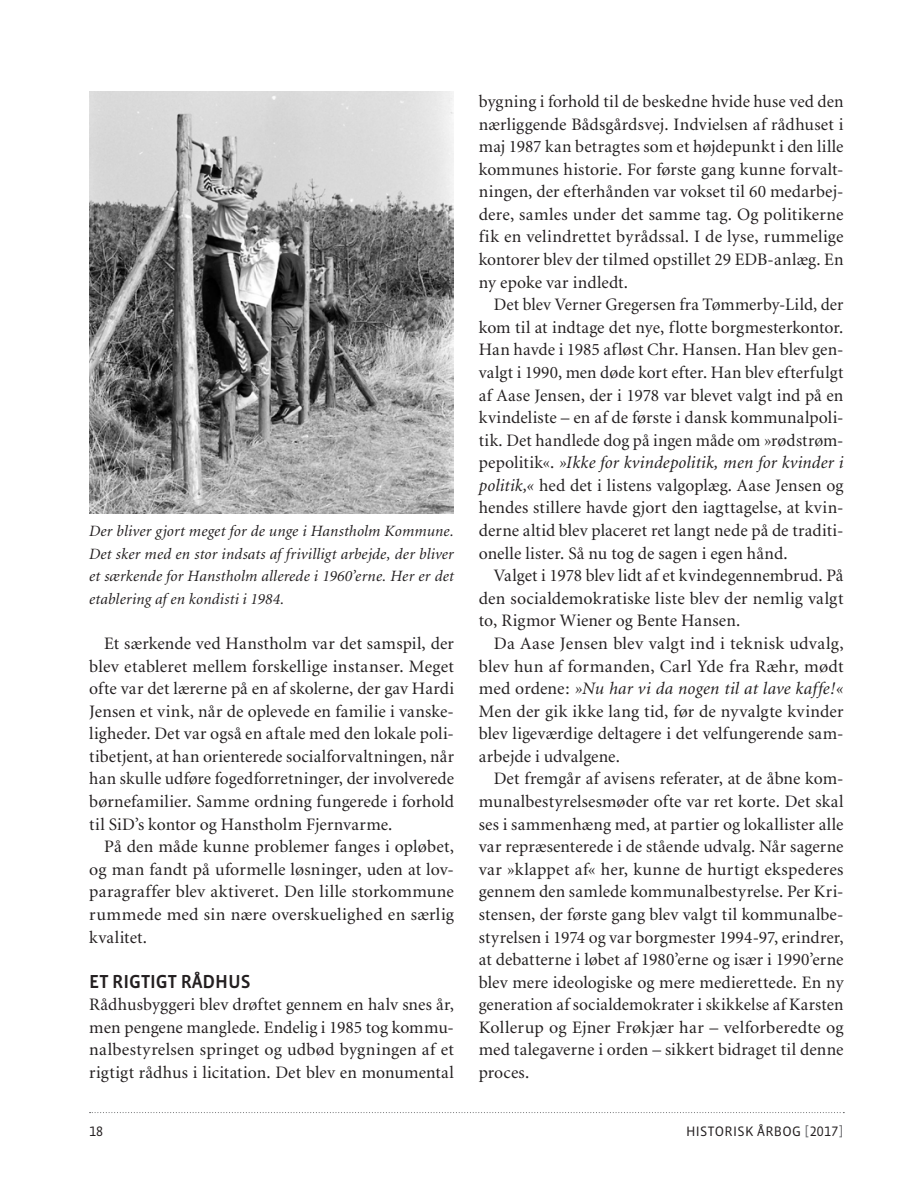
<style>
.page{position:relative;width:918px;height:1191px;background:#fff}
.page>*{position:absolute;margin:0;border:0;box-sizing:border-box;transform-origin:0 0}
.Mellemrubrik{font:500 19.25px "Vista Sans OT";letter-spacing:-.005em;color:#231f20}
.Brødtekst_m__indryk{font:17.5px/22.6px "Minion";letter-spacing:.005em;color:#231f20;text-align:justify}
.Brødtekst_u__indryk{font:17.5px/22.6px "Minion";letter-spacing:.01em;color:#231f20;text-align:justify}
.Billedtekst{font:italic 15.75px/22.6px "Minion";letter-spacing:.015em;color:#231f20;text-align:justify}
.t1{font:14px "Vista Sans OT";letter-spacing:.025em;color:#231f20}
.s1{font-style:italic}
.s2{color:#6c6d70}
</style>
<div class="page">
<img style="left:89px;top:92px;width:365px;height:421px">
<svg style="left:90px;top:1112px;width:754px;height:1px"></svg>
<p class="Billedtekst" style="left:89px;top:520px;width:366px">Der bliver gjort meget for de unge i Hanstholm Kommune.<br>Det sker med en stor indsats af frivilligt arbejde, der bliver et særkende for Hanstholm allerede i 1960’erne. Her er det etablering af en kondisti i 1984.</p>
<p class="Brødtekst_m__indryk" style="left:89px;top:633px;width:366px;text-indent:15px">Et særkende ved Hanstholm var det samspil, der blev etableret mellem forskellige instanser. Meget ofte var det lærerne på en af skolerne, der gav Hardi Jensen et vink, når de oplevede en familie i vanske&shy;ligheder. Det var også en aftale med den lokale poli&shy;tibetjent, at han orienterede socialforvaltningen, når han skulle udføre fogedforretninger, der involverede børnefamilier. Samme ordning fungerede i forhold til SiD’s kontor og Hanstholm Fjernvarme.</p>
<p class="Brødtekst_m__indryk" style="left:89px;top:836px;width:366px;text-indent:15px">På den måde kunne problemer fanges i opløbet, og man fandt på uformelle løsninger, uden at lov&shy;paragraffer blev aktiveret. Den lille storkommune rummede med sin nære overskuelighed en særlig kvalitet.</p>
<p class="Mellemrubrik" style="left:89px;top:971px;width:163px">ET RIGTIGT RÅDHUS</p>
<p class="Brødtekst_u__indryk" style="left:89px;top:994px;width:366px">Rådhusbyggeri blev drøftet gennem en halv snes år, men pengene manglede. Endelig i 1985 tog kommu&shy;nalbestyrelsen springet og udbød bygningen af et rigtigt rådhus i licitation. Det blev en monumental</p>
<p class="Brødtekst_u__indryk" style="left:479px;top:91px;width:366px">bygning i forhold til de beskedne hvide huse ved den nærliggende Bådsgårdsvej. Indvielsen af rådhuset i maj 1987 kan betragtes som et højdepunkt i den lille kommunes historie. For første gang kunne forvalt&shy;ningen, der efterhånden var vokset til 60 medarbej&shy;dere, samles under det samme tag. Og politikerne fik en velindrettet byrådssal. I de lyse, rummelige kontorer blev der tilmed opstillet 29 EDB-anlæg. En ny epoke var indledt.</p>
<p class="Brødtekst_m__indryk" style="left:479px;top:294px;width:366px;text-indent:15px">Det blev Verner Gregersen fra Tømmerby-Lild, der kom til at indtage det nye, flotte borgmesterkontor.<br>Han havde i 1985 afløst Chr. Hansen. Han blev gen&shy;valgt i 1990, men døde kort efter. Han blev efterfulgt af Aase Jensen, der i 1978 var blevet valgt ind på en kvindeliste – en af de første i dansk kommunalpoli&shy;tik. Det handlede dog på ingen måde om »rødstrøm&shy;pepolitik«. <span class="s1">»Ikke for kvindepolitik, men for kvinder i politik,«</span> hed det i listens valgoplæg. Aase Jensen og hendes stillere havde gjort den iagttagelse, at kvin&shy;derne altid blev placeret ret langt nede på de traditi&shy;onelle lister. Så nu tog de sagen i egen hånd.</p>
<p class="Brødtekst_m__indryk" style="left:479px;top:565px;width:366px;text-indent:15px">Valget i 1978 blev lidt af et kvindegennembrud. På den socialdemokratiske liste blev der nemlig valgt to, Rigmor Wiener og Bente Hansen.</p>
<p class="Brødtekst_m__indryk" style="left:479px;top:633px;width:366px;text-indent:15px">Da Aase Jensen blev valgt ind i teknisk udvalg, blev hun af formanden, Carl Yde fra Ræhr, mødt med ordene: <span class="s1">»Nu har vi da nogen til at lave kaffe!« </span>Men der gik ikke lang tid, før de nyvalgte kvinder blev ligeværdige deltagere i det velfungerende sam&shy;arbejde i udvalgene.</p>
<p class="Brødtekst_m__indryk" style="left:479px;top:768px;width:366px;text-indent:15px">Det fremgår af avisens referater, at de åbne kom&shy;munalbestyrelsesmøder ofte var ret korte. Det skal ses i sammenhæng med, at partier og lokallister alle var repræsenterede i de stående udvalg. Når sagerne var »klappet af« her, kunne de hurtigt ekspederes gennem den samlede kommunalbestyrelse. Per Kri&shy;stensen, der første gang blev valgt til kommunalbe&shy;styrelsen i 1974 og var borgmester 1994-97, erindrer, at debatterne i løbet af 1980’erne og især i 1990’erne blev mere ideologiske og mere medierettede. En ny generation af socialdemokrater i skikkelse af Karsten Kollerup og Ejner Frøkjær har – velforberedte og med talegaverne i orden – sikkert bidraget til denne proces.</p>
<p class="t1" style="left:89px;top:1124px;width:15px">18</p>
<p class="t1" style="left:686px;top:1124px;width:159px">HISTORISK ÅRBOG <span class="s2">[</span>2017<span class="s2">]</span></p>
</div>
